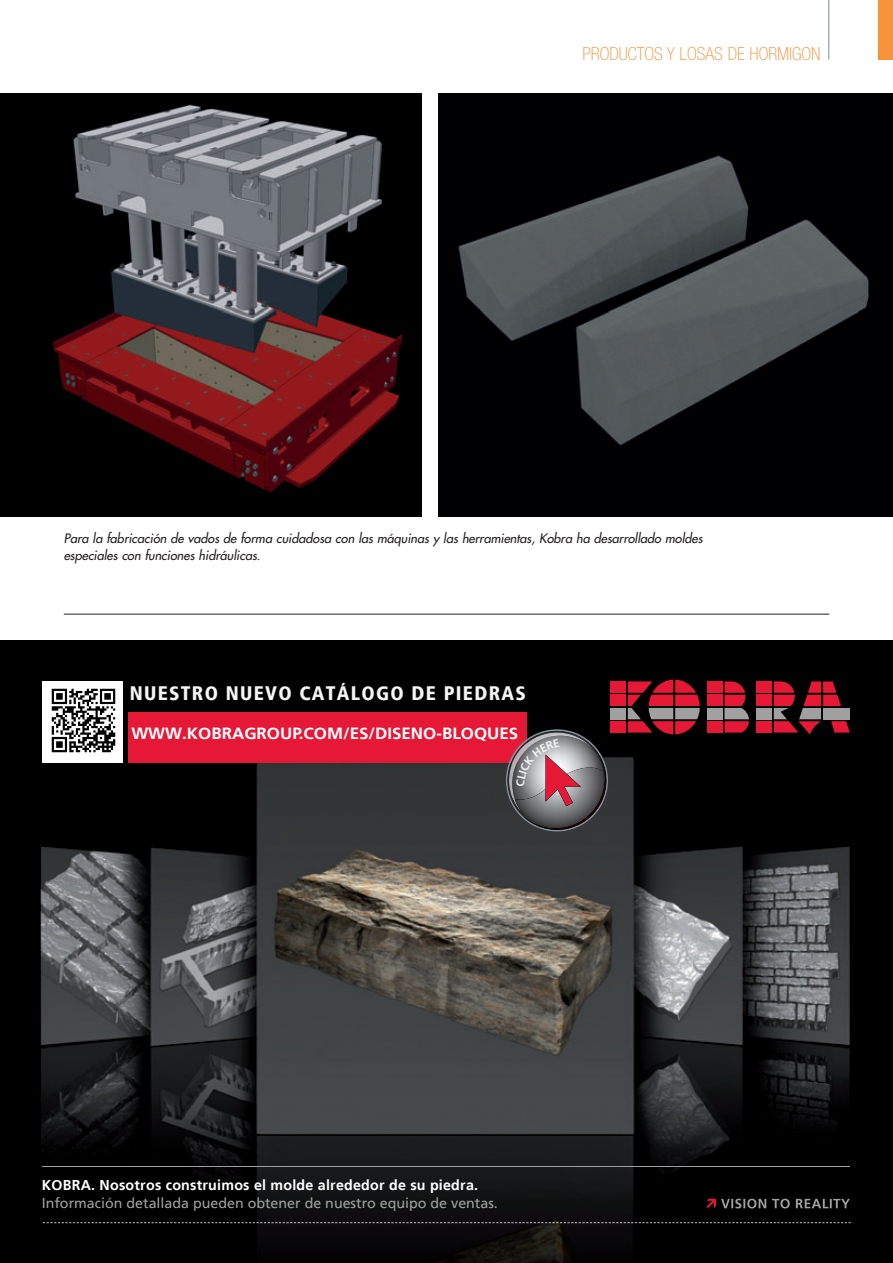
<style>
.page{position:relative;width:893px;height:1263px;background:#fff}
.page>*{position:absolute;margin:0;border:0;box-sizing:border-box;transform-origin:0 0}
.t1{font:900 condensed 19.5px "Frutiger LT";letter-spacing:.065em;color:#f5f5f5}
.t2{font:100 condensed 18px "Helvetica Neue";color:#f69238}
.t3{font:700 16.2px "Frutiger LT";color:#fff;scale:1.05 1}
.t4{font:14.25px "Frutiger LT";color:#a1a1a1}
.t5{font:700 14.25px "Frutiger LT";letter-spacing:.015em;color:#fff}
.t6{font:italic 12.75px/17.2px "Futura";color:#231f20}
</style>
<div class="page">
<img style="left:0;top:641px;width:893px;height:622px">
<svg style="left:43px;top:1222px;width:808px;height:1px"></svg>
<hr style="left:42px;top:1166px;width:808px;height:1px;background:#a0a0a0">
<div style="left:707px;top:681px;width:16px;height:12px;background:#e51836"></div>
<div style="left:757px;top:681px;width:15px;height:12px;background:#e51836"></div>
<div style="left:757px;top:721px;width:15px;height:11px;background:#e51836"></div>
<svg style="left:774px;top:681px;width:76px;height:53px;background:#73232f"></svg>
<div style="left:757px;top:695px;width:15px;height:11px;background:#e51836"></div>
<div style="left:757px;top:708px;width:15px;height:11px;background:#a0a0a0"></div>
<div style="left:707px;top:695px;width:16px;height:11px;background:#e51836"></div>
<div style="left:707px;top:708px;width:16px;height:11px;background:#a1a1a1"></div>
<div style="left:707px;top:721px;width:16px;height:12px;background:#e51836"></div>
<svg style="left:724px;top:681px;width:25px;height:52px"></svg>
<div style="left:611px;top:681px;width:15px;height:12px;background:#e51836"></div>
<div style="left:611px;top:695px;width:15px;height:11px;background:#e51836"></div>
<div style="left:611px;top:708px;width:15px;height:11px;background:#a0a0a0"></div>
<div style="left:611px;top:721px;width:15px;height:11px;background:#e51836"></div>
<svg style="left:628px;top:680px;width:72px;height:54px;background:#862533"></svg>
<div style="left:128px;top:712px;width:399px;height:51px;background:#e51836"></div>
<svg style="left:706px;top:1199px;width:144px;height:9px"></svg>
<div style="left:42px;top:681px;width:81px;height:81px;background:#fff"></div>
<img style="left:43px;top:680px;width:80px;height:73px">
<hr style="left:828px;top:0;width:1px;height:60px;background:#73909f">
<div style="left:878px;top:0;width:15px;height:60px;background:#f69238"></div>
<img style="left:1px;top:94px;width:421px;height:422px">
<img style="left:438px;top:94px;width:455px;height:422px">
<hr style="left:64px;top:614px;width:765px;height:1px;background:#231f20">
<svg style="left:506px;top:729px;width:102px;height:102px;background:#7c646a"></svg>
<h2 class="t2" style="left:582px;top:43px;width:239px">PRODUCTOS Y LOSAS DE HORMIGON</h2>
<p class="t6" style="left:64px;top:529px;width:643px">Para la fabricación de vados de forma cuidadosa con las máquinas y las herramientas, Kobra ha desarrollado moldes especiales con funciones hidráulicas.</p>
<h1 class="t1" style="left:130px;top:681px;width:398px">NUESTRO NUEVO CATÁLOGO DE PIEDRAS</h1>
<p class="t3" style="left:131px;top:724px;width:370px">WWW.KOBRAGROUP.COM/ES/DISENO-BLOQUES</p>
<p class="t5" style="left:42px;top:1177px;width:438px">KOBRA. Nosotros construimos el molde alrededor de su piedra.</p>
<p class="t4" style="left:42px;top:1195px;width:458px">Información detallada pueden obtener de nuestro equipo de ventas.</p>
</div>
